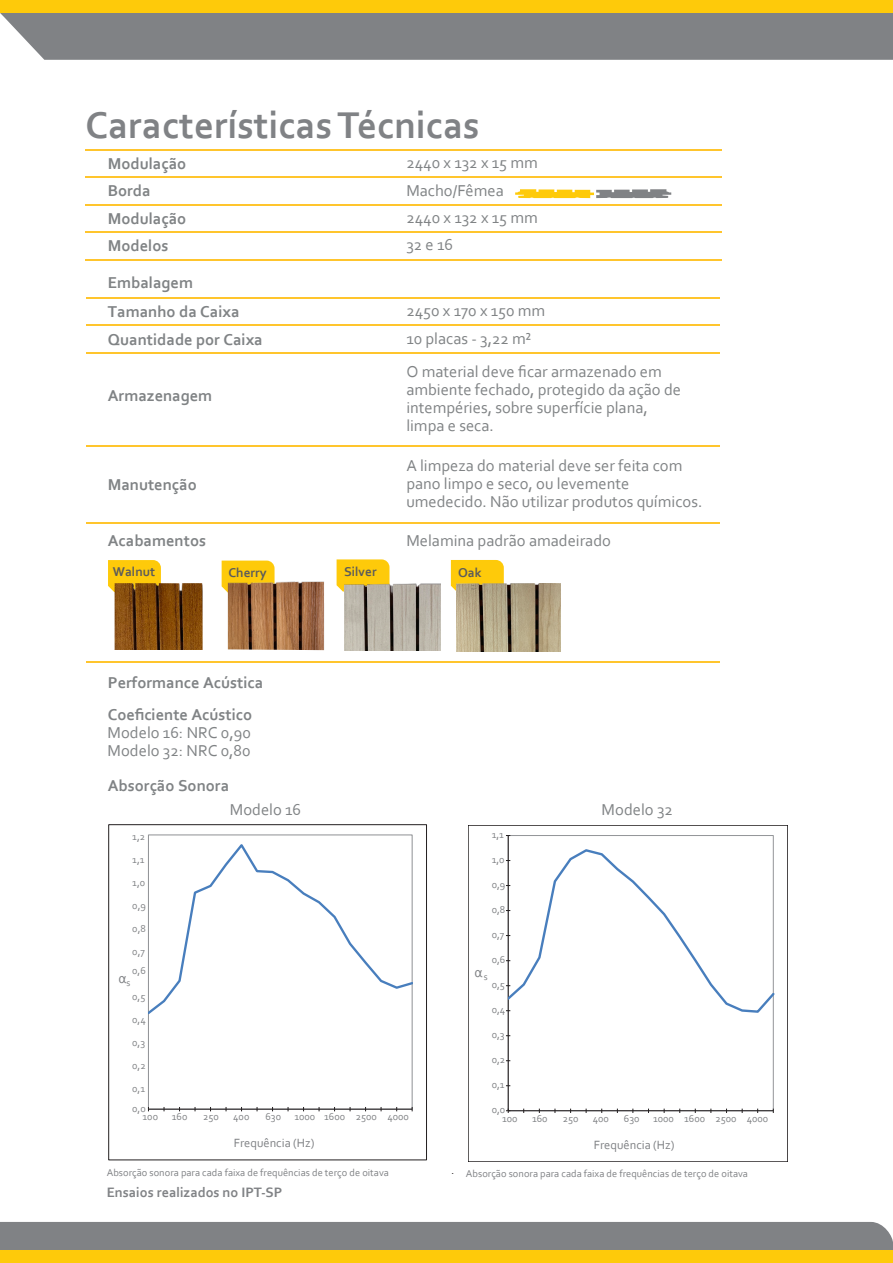
<style>
.page{position:relative;width:893px;height:1263px;background:#fff}
.page>*{position:absolute;margin:0;border:0;box-sizing:border-box;transform-origin:0 0}
.t1{font:700 39px "Corbel";color:#808285}
.t2{font:16.5px/18px "Corbel";color:#808385}
.t3{font:700 16.5px/32.2px "Corbel";color:#808385}
.t4{font:14.7px "Corbel";color:#808285}
.t5{font:700 14.25px "Corbel";color:#808285}
.t6{font:700 13.35px "Corbel";color:#5b5b5b}
.t7{font:12.6px "Corbel";color:#808285}
.t8{font:12.45px "Corbel";color:#808285}
.t9{font:10.5px "Corbel";color:#808285}
.t10{font:10.35px "Corbel";color:#808285}
.t11{font:10.35px "Corbel";color:#231f20}
</style>
<div class="page">
<div style="left:0;top:1250px;width:893px;height:13px;background:#feca0a"></div>
<div style="left:0;top:1222px;width:893px;height:28px;background:#808285"></div>
<div style="left:0;top:13px;width:893px;height:47px;background:#808285"></div>
<div style="left:0;top:0;width:893px;height:13px;background:#feca0a"></div>
<hr style="left:148px;top:1109px;width:264px;height:1px;background:#231f20">
<svg style="left:148px;top:841px;width:265px;height:175px"></svg>
<div style="left:109px;top:824px;width:318px;height:336px;border:1px solid #231f20"></div>
<hr style="left:508px;top:835px;width:1px;height:276px;background:#231f20">
<hr style="left:508px;top:1110px;width:265px;height:1px;background:#231f20">
<svg style="left:506px;top:848px;width:268px;height:166px"></svg>
<div style="left:468px;top:825px;width:320px;height:337px;border:1px solid #231f20"></div>
<svg style="left:451px;top:560px;width:53px;height:32px"></svg>
<svg style="left:222px;top:561px;width:53px;height:32px"></svg>
<svg style="left:108px;top:560px;width:53px;height:32px"></svg>
<img style="left:228px;top:579px;width:96px;height:71px">
<svg style="left:337px;top:559px;width:52px;height:32px"></svg>
<img style="left:115px;top:583px;width:88px;height:67px">
<img style="left:344px;top:583px;width:97px;height:68px">
<img style="left:457px;top:584px;width:103px;height:67px">
<svg style="left:515px;top:189px;width:156px;height:9px"></svg>
<hr style="left:86px;top:149px;width:636px;height:2px;background:#ffc52d">
<hr style="left:86px;top:176px;width:636px;height:2px;background:#ffc52d">
<hr style="left:86px;top:204px;width:636px;height:2px;background:#ffc52d">
<hr style="left:86px;top:231px;width:636px;height:2px;background:#ffc52d">
<hr style="left:86px;top:259px;width:636px;height:2px;background:#ffc52d">
<hr style="left:86px;top:297px;width:633px;height:1px;background:#ffc52d">
<hr style="left:86px;top:324px;width:633px;height:1px;background:#ffc52d">
<hr style="left:86px;top:352px;width:633px;height:1px;background:#ffc52d">
<hr style="left:86px;top:445px;width:633px;height:2px;background:#ffc52d">
<hr style="left:86px;top:522px;width:633px;height:1px;background:#ffc52d">
<hr style="left:86px;top:661px;width:633px;height:1px;background:#ffc52d">
<h1 class="t1" style="left:85px;top:101px;width:396px">Características Técnicas</h1>
<p class="t3" style="left:108px;top:147px;width:80px">Modulação</p>
<p class="t2" style="left:406px;top:153px;width:133px">2440 x 132 x 15 mm</p>
<p class="t3" style="left:108px;top:174px;width:44px">Borda</p>
<p class="t2" style="left:406px;top:181px;width:99px">Macho/Fêmea</p>
<p class="t3" style="left:108px;top:202px;width:80px">Modulação</p>
<p class="t2" style="left:406px;top:208px;width:133px">2440 x 132 x 15 mm</p>
<p class="t3" style="left:108px;top:229px;width:62px">Modelos</p>
<p class="t2" style="left:406px;top:235px;width:48px">32 e 16</p>
<p class="t3" style="left:108px;top:266px;width:87px">Embalagem</p>
<p class="t3" style="left:108px;top:295px;width:133px">Tamanho da Caixa</p>
<p class="t2" style="left:406px;top:301px;width:140px">2450 x 170 x 150 mm</p>
<p class="t3" style="left:108px;top:323px;width:157px">Quantidade por Caixa</p>
<p class="t2" style="left:406px;top:329px;width:126px">10 placas - 3,22 m²</p>
<p class="t3" style="left:108px;top:379px;width:106px">Armazenagem</p>
<p class="t3" style="left:108px;top:468px;width:91px">Manutenção</p>
<p class="t2" style="left:406px;top:362px;width:276px">O material deve ficar armazenado em ambiente fechado, protegido da ação de intempéries, sobre superfície plana, limpa e seca.</p>
<p class="t2" style="left:406px;top:456px;width:298px">A limpeza do material deve ser feita com pano limpo e seco, ou levemente umedecido. Não utilizar produtos químicos.</p>
<p class="t3" style="left:108px;top:524px;width:100px">Acabamentos</p>
<p class="t2" style="left:406px;top:531px;width:206px">Melamina padrão amadeirado</p>
<p class="t6" style="left:113px;top:563px;width:44px">Walnut</p>
<p class="t6" style="left:228px;top:564px;width:40px">Cherry</p>
<p class="t6" style="left:344px;top:563px;width:34px">Silver</p>
<p class="t6" style="left:458px;top:564px;width:25px">Oak</p>
<p class="t3" style="left:108px;top:666px;width:157px">Performance Acústica<br>Coeficiente Acústico</p>
<p class="t2" style="left:108px;top:723px;width:145px">Modelo 16: NRC 0,90<br>Modelo 32: NRC 0,80</p>
<p class="t3" style="left:108px;top:769px;width:123px">Absorção Sonora</p>
<p class="t9" style="left:132px;top:830px;width:15px">1,2</p>
<p class="t9" style="left:132px;top:853px;width:14px">1,1</p>
<p class="t9" style="left:132px;top:876px;width:15px">1,0</p>
<p class="t9" style="left:132px;top:899px;width:15px">0,9</p>
<p class="t9" style="left:132px;top:922px;width:15px">0,8</p>
<p class="t9" style="left:132px;top:944px;width:14px">0,7</p>
<p class="t9" style="left:132px;top:964px;width:15px">0,6</p>
<p class="t4" style="left:118px;top:969px;width:14px">α<sub>s</sub></p>
<p class="t9" style="left:132px;top:990px;width:15px">0,5</p>
<p class="t9" style="left:132px;top:1013px;width:15px">0,4</p>
<p class="t9" style="left:132px;top:1036px;width:15px">0,3</p>
<p class="t9" style="left:132px;top:1059px;width:15px">0,2</p>
<p class="t9" style="left:132px;top:1082px;width:14px">0,1</p>
<p class="t2" style="left:230px;top:800px;width:73px">Modelo 16</p>
<p class="t2" style="left:602px;top:800px;width:73px">Modelo 32</p>
<p class="t9" style="left:492px;top:828px;width:14px">1,1</p>
<p class="t9" style="left:492px;top:853px;width:14px">1,0</p>
<p class="t9" style="left:492px;top:878px;width:15px">0,9</p>
<p class="t9" style="left:492px;top:903px;width:15px">0,8</p>
<p class="t9" style="left:492px;top:928px;width:14px">0,7</p>
<p class="t9" style="left:492px;top:953px;width:15px">0,6</p>
<p class="t4" style="left:475px;top:963px;width:15px">α<sub>s</sub></p>
<p class="t9" style="left:492px;top:978px;width:15px">0,5</p>
<p class="t9" style="left:492px;top:1003px;width:15px">0,4</p>
<p class="t9" style="left:492px;top:1028px;width:14px">0,3</p>
<p class="t9" style="left:492px;top:1053px;width:15px">0,2</p>
<p class="t9" style="left:492px;top:1078px;width:14px">0,1</p>
<p class="t9" style="left:132px;top:1101px;width:15px">0,0</p>
<p class="t9" style="left:142px;top:1110px;width:17px">100</p>
<p class="t9" style="left:172px;top:1110px;width:17px">160</p>
<p class="t9" style="left:203px;top:1110px;width:17px">250</p>
<p class="t9" style="left:233px;top:1110px;width:18px">400</p>
<p class="t9" style="left:265px;top:1110px;width:17px">630</p>
<p class="t9" style="left:294px;top:1110px;width:116px">1000 1600 2500 4000</p>
<p class="t9" style="left:492px;top:1103px;width:15px">0,0</p>
<p class="t9" style="left:502px;top:1112px;width:17px">100</p>
<p class="t9" style="left:532px;top:1112px;width:17px">160</p>
<p class="t9" style="left:563px;top:1112px;width:17px">250</p>
<p class="t9" style="left:593px;top:1112px;width:18px">400</p>
<p class="t9" style="left:624px;top:1112px;width:17px">630</p>
<p class="t9" style="left:653px;top:1112px;width:117px">1000 1600 2500 4000</p>
<p class="t8" style="left:234px;top:1135px;width:82px">Frequência (Hz)</p>
<p class="t7" style="left:594px;top:1137px;width:82px">Frequência (Hz)</p>
<p class="t10" style="left:107px;top:1166px;width:284px">Absorção sonora para cada faixa de frequências de terço de oitava</p>
<p class="t5" style="left:107px;top:1183px;width:177px">Ensaios realizados no IPT-SP</p>
<p class="t11" style="left:452px;top:1164px;width:4px">.</p>
<p class="t10" style="left:466px;top:1167px;width:284px">Absorção sonora para cada faixa de frequências de terço de oitava</p>
</div>
